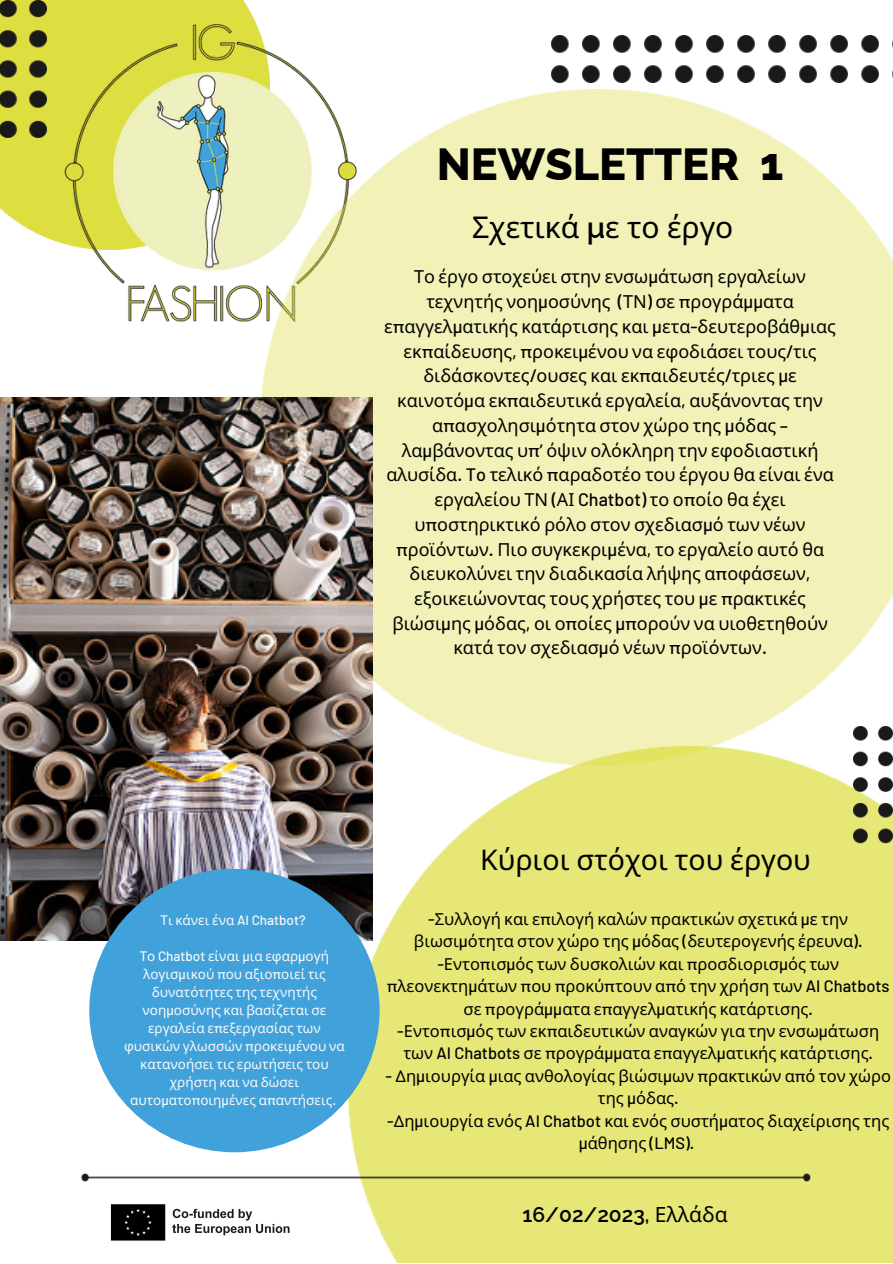
<style>
.page{position:relative;width:893px;height:1264px;background:#fff}
.page>*{position:absolute;margin:0;border:0;box-sizing:border-box;transform-origin:0 0}
.t1{font:800 45px "Raleway";color:#000}
.t2{font:30px "Noto Sans";color:#000}
.t3{font:28.5px "Noto Sans";color:#000}
.t4{font:600 21px "Raleway";color:#000}
.t5{font:18px/24.8px "Noto Sans";color:#000;text-align:center}
.t6{font:16.5px/22.5px "Noto Sans";color:#000;text-align:center}
.t7{font:500 16.5px "Barlow";color:#000}
.t8{font:13.5px/18px "Noto Sans";color:#f8f9f9;text-align:center}
.s1{font-family:"Raleway";font-weight:600}
.s2{font-family:"Barlow";font-weight:500}
.s3{font-family:"Noto Sans";font-weight:400}
</style>
<div class="page">
<img style="left:0;top:0;width:252px;height:242px">
<img style="left:57px;top:14px;width:261px;height:308px">
<img style="left:0;top:0;width:46px;height:138px">
<img style="left:261px;top:89px;width:631px;height:657px">
<img style="left:551px;top:35px;width:328px;height:47px">
<img style="left:349px;top:746px;width:543px;height:516px">
<img style="left:0;top:397px;width:372px;height:543px">
<div style="left:89px;top:868px;width:290px;height:284px;background:#41a2db;border-radius:50%"></div>
<img style="left:82px;top:1173px;width:728px;height:7px">
<img style="left:853px;top:726px;width:39px;height:117px">
<img style="left:110px;top:1204px;width:180px;height:37px">
<h1 class="t1" style="left:436px;top:137px;width:348px">NEWSLETTER 1</h1>
<h2 class="t2" style="left:472px;top:205px;width:263px">Σχετικά <span class="s1">μ</span>ε το έργο</h2>
<p class="t5" style="left:384px;top:264px;width:453px">Το έργο στοχεύει στην ενσω<span class="s2">μ</span>άτωση εργαλείων τεχνητής νοη<span class="s2">μ</span>οσύνης <span class="s2">(</span>ΤΝ<span class="s2">)</span> σε <span class="s2">π</span>ρογρά<span class="s2">μμ</span>ατα ε<span class="s2">π</span>αγγελ<span class="s2">μ</span>ατικής κατάρτισης και <span class="s2">μ</span>ετα<span class="s2">-</span>δευτεροβάθ<span class="s2">μ</span>ιας εκ<span class="s2">π</span>αίδευσης<span class="s2">, π</span>ροκει<span class="s2">μ</span>ένου να εφοδιάσει τους<span class="s2">/</span>τις διδάσκοντες<span class="s2">/</span>ουσες και εκ<span class="s2">π</span>αιδευτές<span class="s2">/</span>τριες <span class="s2">μ</span>ε καινοτό<span class="s2">μ</span>α εκ<span class="s2">π</span>αιδευτικά εργαλεία<span class="s2">,</span> αυξάνοντας την α<span class="s2">π</span>ασχολησι<span class="s2">μ</span>ότητα στον χώρο της <span class="s2">μ</span>όδας <span class="s2">– </span>λα<span class="s2">μ</span>βάνοντας υ<span class="s2">π’</span> όψιν ολόκληρη την εφοδιαστική αλυσίδα<span class="s2">. To</span> τελικό <span class="s2">π</span>αραδοτέο του έργου θα είναι ένα εργαλείου ΤΝ <span class="s2">(</span>ΑΙ <span class="s2">Chatbot)</span> το ο<span class="s2">π</span>οίο θα έχει υ<span class="s2">π</span>οστηρικτικό ρόλο στον σχεδιασ<span class="s2">μ</span>ό των νέων <span class="s2">π</span>ροϊόντων<span class="s2">.</span> Πιο συγκεκρι<span class="s2">μ</span>ένα<span class="s2">,</span> το εργαλείο αυτό θα διευκολύνει την διαδικασία λήψης α<span class="s2">π</span>οφάσεων<span class="s2">, </span>εξοικειώνοντας τους χρήστες του <span class="s2">μ</span>ε <span class="s2">π</span>ρακτικές βιώσι<span class="s2">μ</span>ης <span class="s2">μ</span>όδας<span class="s2">,</span> οι ο<span class="s2">π</span>οίες <span class="s2">μπ</span>ορούν να υιοθετηθούν κατά τον σχεδιασ<span class="s2">μ</span>ό νέων <span class="s2">π</span>ροϊόντων<span class="s2">.</span></p>
<p class="t8" style="left:160px;top:910px;width:147px">Τι κάνει ένα <span class="s2">AI Chatbot?</span></p>
<p class="t8" style="left:124px;top:946px;width:222px">Το <span class="s2">Chatbot</span> είναι <span class="s2">μ</span>ια εφαρ<span class="s2">μ</span>ογή λογισ<span class="s2">μ</span>ικού <span class="s2">π</span>ου αξιο<span class="s2">π</span>οιεί τις δυνατότητες της τεχνητής νοη<span class="s2">μ</span>οσύνης και βασίζεται σε εργαλεία ε<span class="s2">π</span>εξεργασίας των φυσικών γλωσσών <span class="s2">π</span>ροκει<span class="s2">μ</span>ένου να κατανοήσει τις ερωτήσεις του χρήστη και να δώσει αυτο<span class="s2">μ</span>ατο<span class="s2">π</span>οιη<span class="s2">μ</span>ένες α<span class="s2">π</span>αντήσεις<span class="s2">.</span></p>
<h3 class="t3" style="left:480px;top:839px;width:332px">Κύριοι στόχοι του έργου</h3>
<p class="t6" style="left:387px;top:906px;width:504px"><span class="s2">-</span>Συλλογή και ε<span class="s2">π</span>ιλογή καλών <span class="s2">π</span>ρακτικών σχετικά <span class="s2">μ</span>ε την βιωσι<span class="s2">μ</span>ότητα στον χώρο της <span class="s2">μ</span>όδας <span class="s2">(</span>δευτερογενής έρευνα<span class="s2">). -</span>Εντο<span class="s2">π</span>ισ<span class="s2">μ</span>ός των δυσκολιών και <span class="s2">π</span>ροσδιορισ<span class="s2">μ</span>ός των <span class="s2">π</span>λεονεκτη<span class="s2">μ</span>άτων <span class="s2">π</span>ου <span class="s2">π</span>ροκύ<span class="s2">π</span>τουν α<span class="s2">π</span>ό την χρήση των <span class="s2">AI Chatbots </span>σε <span class="s2">π</span>ρογρά<span class="s2">μμ</span>ατα ε<span class="s2">π</span>αγγελ<span class="s2">μ</span>ατικής κατάρτισης<span class="s2">.<br>-</span>Εντο<span class="s2">π</span>ισ<span class="s2">μ</span>ός των εκ<span class="s2">π</span>αιδευτικών αναγκών για την ενσω<span class="s2">μ</span>άτωση των <span class="s2">AI Chatbots</span> σε <span class="s2">π</span>ρογρά<span class="s2">μμ</span>ατα ε<span class="s2">π</span>αγγελ<span class="s2">μ</span>ατικής κατάρτισης<span class="s2">.</span></p>
<p class="t6" style="left:385px;top:1064px;width:507px"><span class="s2">- Δ</span>η<span class="s2">μ</span>ιουργία <span class="s2">μ</span>ιας ανθολογίας βιώσι<span class="s2">μ</span>ων <span class="s2">π</span>ρακτικών α<span class="s2">π</span>ό τον χώρο της <span class="s2">μ</span>όδας<span class="s2">.<br>-Δ</span>η<span class="s2">μ</span>ιουργία ενός <span class="s2">AI Chatbot</span> και ενός συστή<span class="s2">μ</span>ατος διαχείρισης της</p>
<p class="t7" style="left:578px;top:1132px;width:117px">μ<span class="s3">άθησης</span> (LMS).</p>
<p class="t4" style="left:522px;top:1201px;width:206px">16/02/2023, <span class="s3">Ελλάδα</span></p>
</div>
